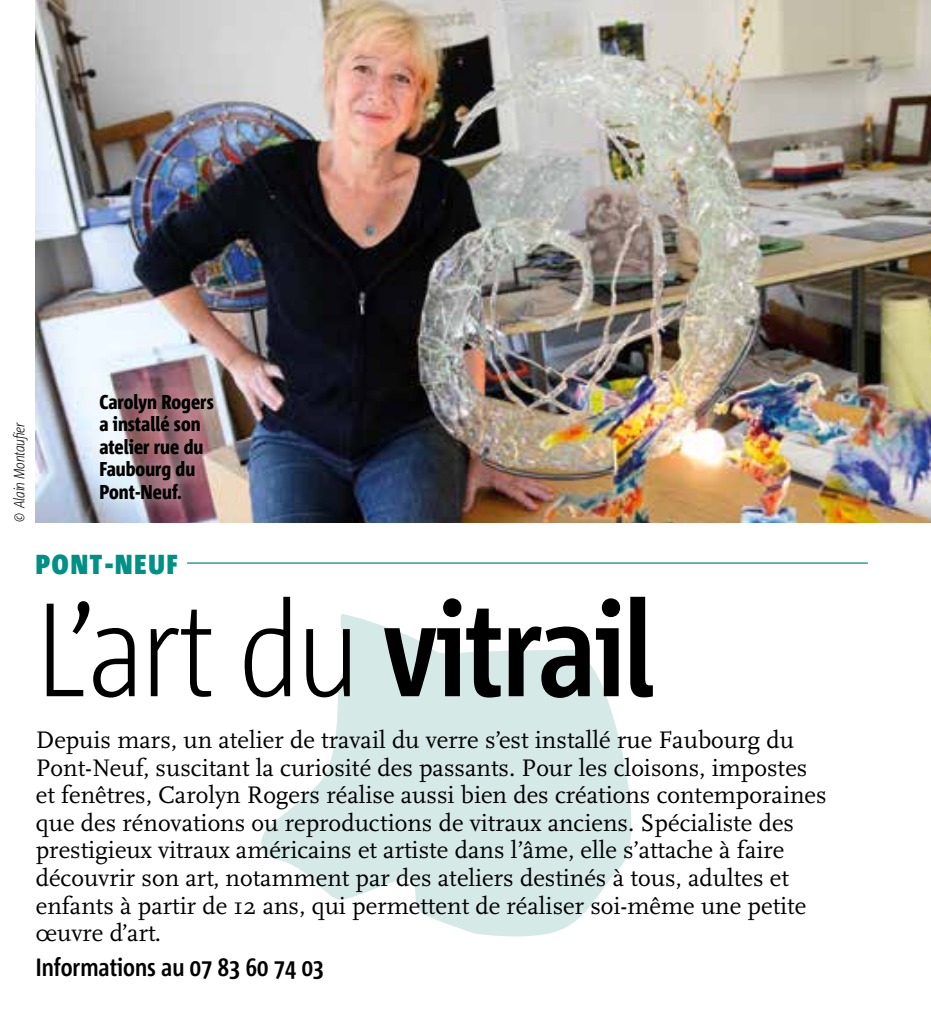
<style>
.page{position:relative;width:931px;height:1010px;background:#fff}
.page>*{position:absolute;margin:0;border:0;box-sizing:border-box;transform-origin:0 0}
.t1{font:300 132.5px "Corpid C1 Cd";color:#000}
.t2{font:900 27.5px "Corpid C1 Cd";letter-spacing:.07em;color:#009086}
.t3{font:25px/27.5px "Scala OT";color:#000}
.t4{font:700 25px "Corpid C1 Cd";color:#000}
.t5{font:800 20px/22.5px "Corpid C1 Cd";color:#000}
.t6{font:italic 300 15px "Corpid C1 Cd";letter-spacing:-.02em;color:#000}
.s1{font-weight:700}
</style>
<div class="page">
<svg style="left:261px;top:614px;width:371px;height:323px;fill:#d5e9e7"></svg>
<hr style="left:187px;top:562px;width:680px;height:1px;background:#009086">
<img style="left:36px;top:0;width:894px;height:522px">
<div style="left:84px;top:378px;width:144px;height:135px;background:#fff;opacity:.75"></div>
<p class="t6" style="left:10px;top:522px;width:102px;rotate:-90deg">© Alain Montaufier</p>
<p class="t5" style="left:99px;top:389px;width:116px">Carolyn Rogers a installé son atelier rue du<br>Faubourg du<br>Pont-Neuf.</p>
<p class="t2" style="left:36px;top:547px;width:143px">PONT-NEUF</p>
<h1 class="t1" style="left:36px;top:566px;width:620px">L’art du <span class="s1">vitrail</span></h1>
<p class="t3" style="left:36px;top:727px;width:792px">Depuis mars, un atelier de travail du verre s’est installé rue Faubourg du Pont-Neuf, suscitant la curiosité des passants. Pour les cloisons, impostes et fenêtres, Carolyn Rogers réalise aussi bien des créations contemporaines que des rénovations ou reproductions de vitraux anciens. Spécialiste des prestigieux vitraux américains et artiste dans l’âme, elle s’attache à faire découvrir son art, notamment par des ateliers destinés à tous, adultes et enfants à partir de 12 ans, qui permettent de réaliser soi-même une petite œuvre d’art.</p>
<p class="t4" style="left:36px;top:951px;width:290px">Informations au 07 83 60 74 03</p>
</div>
